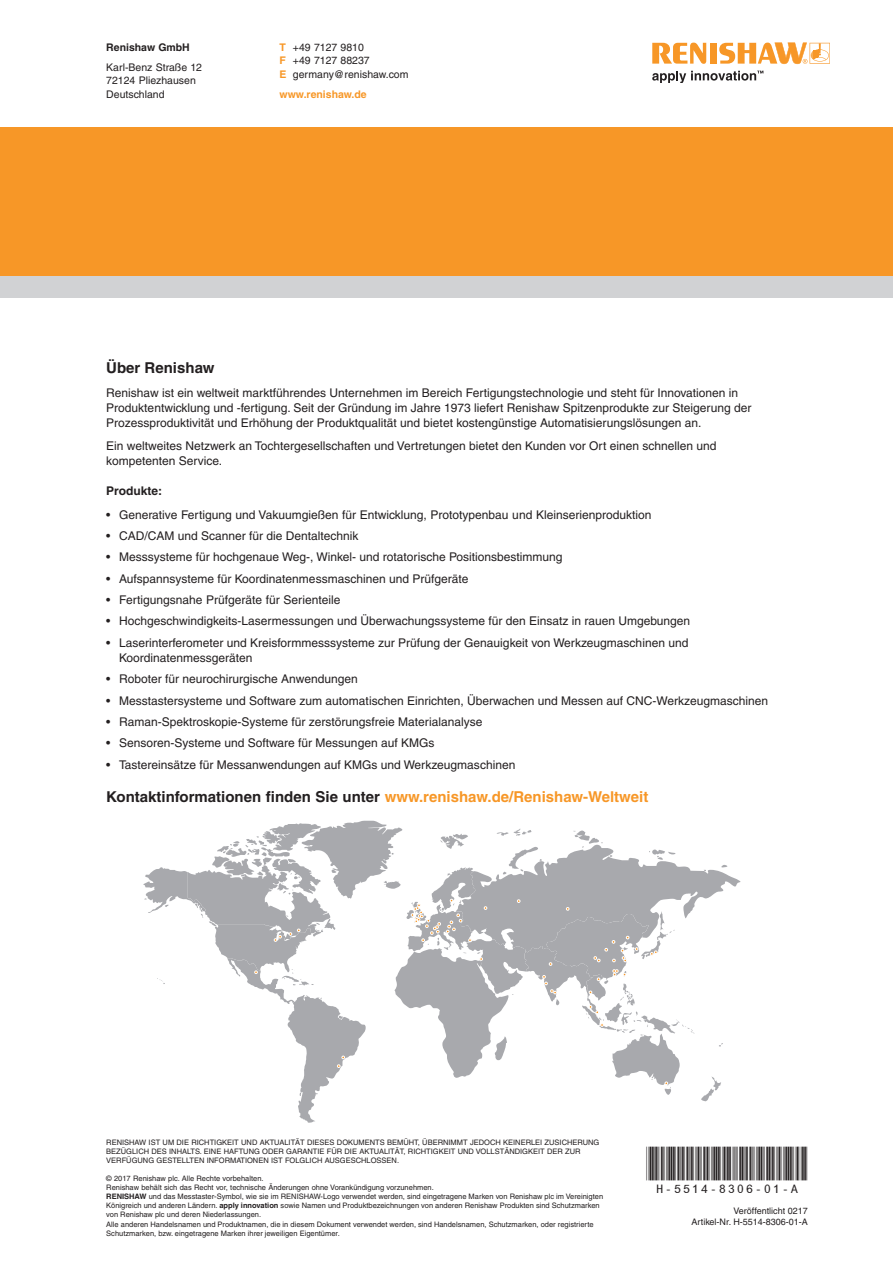
<style>
.page{position:relative;width:893px;height:1263px;background:#fff}
.page>*{position:absolute;margin:0;border:0;box-sizing:border-box;transform-origin:0 0}
.t1{font:48px "MBH16 B";color:#231f20}
.t2{font:700 15px "Helvetica";color:#231f20}
.t3{font:12px/15px "Helvetica";color:#231f20}
.t4{font:700 12px "Helvetica";color:#231f20}
.t5{font:10.5px "Helvetica";color:#231f20}
.t6{font:700 10.5px "Helvetica";color:#f79727}
.t7{font:700 10.5px "Helvetica";color:#231f20}
.t8{font:9px/10.8px "Helvetica";color:#231f20;text-align:right}
.t9{font:7.5px/9px "Helvetica";color:#231f20}
.s1{color:#f79727}
.s2{font-weight:700}
</style>
<div class="page">
<div style="left:0;top:128px;width:893px;height:148px;background:#f79727"></div>
<div style="left:0;top:276px;width:893px;height:22px;background:#d1d2d4"></div>
<svg style="left:652px;top:43px;width:54px;height:21px"></svg>
<div style="left:710px;top:43px;width:7px;height:21px;background:#f79727"></div>
<svg style="left:719px;top:43px;width:110px;height:21px"></svg>
<svg style="left:652px;top:71px;width:111px;height:12px"></svg>
<svg style="left:143px;top:821px;width:598px;height:302px"></svg>
<p class="t7" style="left:106px;top:41px;width:85px">Renishaw GmbH</p>
<p class="t5" style="left:106px;top:61px;width:97px">Karl-Benz Straße 12</p>
<p class="t5" style="left:106px;top:74px;width:91px">72124 Pliezhausen</p>
<p class="t5" style="left:106px;top:88px;width:60px">Deutschland</p>
<p class="t6" style="left:280px;top:41px;width:8px">T</p>
<p class="t5" style="left:293px;top:41px;width:72px">+49 7127 9810</p>
<p class="t6" style="left:280px;top:54px;width:8px">F</p>
<p class="t5" style="left:293px;top:54px;width:78px">+49 7127 88237</p>
<p class="t6" style="left:280px;top:68px;width:9px">E</p>
<p class="t5" style="left:293px;top:68px;width:117px">germany@renishaw.com</p>
<p class="t6" style="left:280px;top:88px;width:89px">www.renishaw.de</p>
<p class="t2" style="left:106px;top:359px;width:110px">Über Renishaw</p>
<p class="t3" style="left:106px;top:385px;width:647px">Renishaw ist ein weltweit marktführendes Unternehmen im Bereich Fertigungstechnologie und steht für Innovationen in<br>Produktentwicklung und -fertigung. Seit der Gründung im Jahre 1973 liefert Renishaw Spitzenprodukte zur Steigerung der<br>Prozessproduktivität und Erhöhung der Produktqualität und bietet kostengünstige Automatisierungslösungen an.</p>
<p class="t3" style="left:106px;top:438px;width:612px">Ein weltweites Netzwerk an Tochtergesellschaften und Vertretungen bietet den Kunden vor Ort einen schnellen und kompetenten Service.</p>
<p class="t4" style="left:106px;top:483px;width:57px">Produkte:</p>
<p class="t3" style="left:106px;top:507px;width:547px">• Generative Fertigung und Vakuumgießen für Entwicklung, Prototypenbau und Kleinserienproduktion</p>
<p class="t3" style="left:106px;top:528px;width:254px">• CAD/CAM und Scanner für die Dentaltechnik</p>
<p class="t3" style="left:106px;top:550px;width:458px">• Messsysteme für hochgenaue Weg-, Winkel- und rotatorische Positionsbestimmung</p>
<p class="t3" style="left:106px;top:571px;width:364px">• Aufspannsysteme für Koordinatenmessmaschinen und Prüfgeräte</p>
<p class="t3" style="left:106px;top:592px;width:236px">• Fertigungsnahe Prüfgeräte für Serienteile</p>
<p class="t3" style="left:106px;top:614px;width:585px">• Hochgeschwindigkeits-Lasermessungen und Überwachungssysteme für den Einsatz in rauen Umgebungen</p>
<p class="t3" style="left:119px;top:635px;width:571px;text-indent:-13px">• Laserinterferometer und Kreisformmesssysteme zur Prüfung der Genauigkeit von Werkzeugmaschinen und<br>Koordinatenmessgeräten</p>
<p class="t3" style="left:106px;top:671px;width:253px">• Roboter für neurochirurgische Anwendungen</p>
<p class="t3" style="left:106px;top:693px;width:663px">• Messtastersysteme und Software zum automatischen Einrichten, Überwachen und Messen auf CNC-Werkzeugmaschinen</p>
<p class="t3" style="left:106px;top:714px;width:378px">• Raman-Spektroskopie-Systeme für zerstörungsfreie Materialanalyse</p>
<p class="t3" style="left:106px;top:736px;width:330px">• Sensoren-Systeme und Software für Messungen auf KMGs</p>
<p class="t3" style="left:106px;top:757px;width:411px">• Tastereinsätze für Messanwendungen auf KMGs und Werkzeugmaschinen</p>
<p class="t2" style="left:106px;top:787px;width:544px">Kontaktinformationen finden Sie unter <span class="s1">www.renishaw.de/Renishaw-Weltweit</span></p>
<p class="t9" style="left:106px;top:1138px;width:494px">RENISHAW IST UM DIE RICHTIGKEIT UND AKTUALITÄT DIESES DOKUMENTS BEMÜHT, ÜBERNIMMT JEDOCH KEINERLEI ZUSICHERUNG<br>BEZÜGLICH DES INHALTS. EINE HAFTUNG ODER GARANTIE FÜR DIE AKTUALITÄT, RICHTIGKEIT UND VOLLSTÄNDIGKEIT DER ZUR<br>VERFÜGUNG GESTELLTEN INFORMATIONEN IST FOLGLICH AUSGESCHLOSSEN.</p>
<p class="t9" style="left:106px;top:1174px;width:329px">© 2017 Renishaw plc. Alle Rechte vorbehalten.<br>Renishaw behält sich das Recht vor, technische Änderungen ohne Vorankündigung vorzunehmen.</p>
<p class="t9" style="left:106px;top:1192px;width:498px"><span class="s2">RENISHAW</span> und das Messtaster-Symbol, wie sie im RENISHAW-Logo verwendet werden, sind eingetragene Marken von Renishaw plc im Vereinigten<br>Königreich und anderen Ländern. <span class="s2">apply innovation</span> sowie Namen und Produktbezeichnungen von anderen Renishaw Produkten sind Schutzmarken von Renishaw plc und deren Niederlassungen.</p>
<p class="t9" style="left:106px;top:1219px;width:489px">Alle anderen Handelsnamen und Produktnamen, die in diesem Dokument verwendet werden, sind Handelsnamen, Schutzmarken, oder registrierte<br>Schutzmarken, bzw. eingetragene Marken ihrer jeweiligen Eigentümer.</p>
<p class="t1" style="left:646px;top:1149px;width:163px">*H-5514-8306-01-A*</p>
<p class="t8" style="left:691px;top:1206px;width:118px">Veröffentlicht 0217<br>Artikel-Nr. H-5514-8306-01-A</p>
</div>
